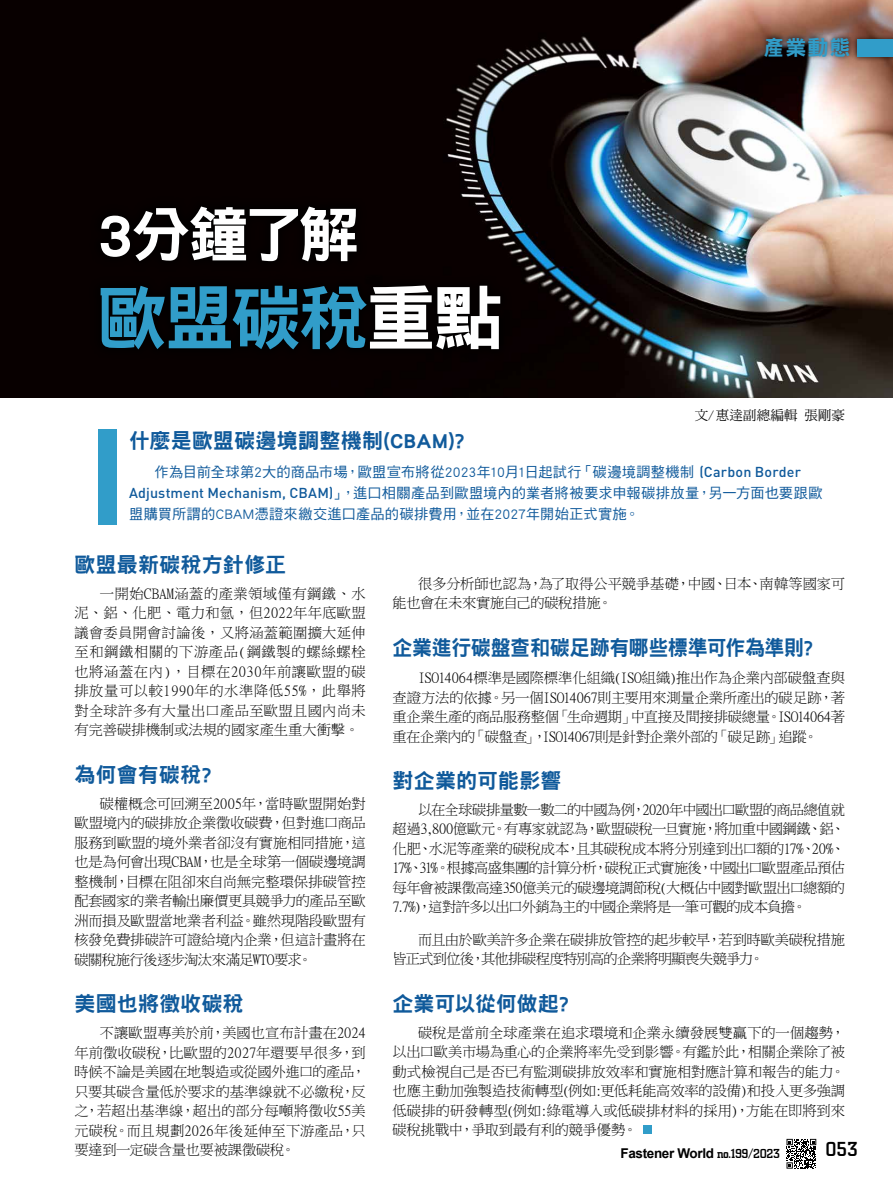
<style>
.page{position:relative;width:893px;height:1191px;background:#fff}
.page>*{position:absolute;margin:0;border:0;box-sizing:border-box;transform-origin:0 0}
.t1{font:70.5px "DF Hei Std W9";letter-spacing:-.04em;color:#319dc9}
.t2{font:60px "DF Hei Std W9";letter-spacing:-.06em;color:#fff}
.t3{font:21px "DF Hei Std W9";letter-spacing:.005em;color:#105a9b}
.t4{font:21px "DF Hei Std W9";letter-spacing:-.015em;color:#105a9b;scale:.95 1}
.t5{font:21px "DF Hei Std W9";letter-spacing:-.015em;color:#105a9b}
.t6{font:21px "DF Hei Std W9";color:#319dc9}
.t7{font:500 21px "City D";color:#000}
.t8{font:14.25px/19.5px "Ming Li U";letter-spacing:-.015em;color:#000;text-align:justify}
.t9{font:14.25px/21px "DF Hei Std W5";letter-spacing:.01em;color:#105a9b}
.t10{font:700 13.5px "Arial";letter-spacing:-.025em;color:#000}
.t11{font:13.5px "DF Ming Std W5";letter-spacing:.01em;color:#000}
.s1{color:#fff}
.s2{font-family:"Times New Roman";font-style:italic}
.s3{font-family:"DIN Pro";font-weight:500}
.s4{font-family:"City D";font-weight:500}
</style>
<div class="page">
<div style="left:0;top:0;width:389px;height:398px;background:#080000"></div>
<div style="left:643px;top:1125px;width:8px;height:9px;background:#319dc9"></div>
<div style="left:98px;top:429px;width:19px;height:96px;background:#319dc9"></div>
<img style="left:389px;top:0;width:504px;height:398px">
<div style="left:759px;top:32px;width:95px;height:29px;background:#000;opacity:.75"></div>
<div style="left:851px;top:34px;width:42px;height:29px;background:#000;opacity:.75"></div>
<div style="left:857px;top:40px;width:36px;height:17px;background:#319dc9"></div>
<svg style="left:786px;top:1138px;width:30px;height:30px"></svg>
<div style="left:89px;top:196px;width:423px;height:165px;background:#000"></div>
<h2 class="t2" style="left:97px;top:202px;width:263px">3分鐘了解</h2>
<h1 class="t1" style="left:97px;top:279px;width:408px">歐盟碳稅<span class="s1">重點</span></h1>
<h3 class="t6" style="left:763px;top:36px;width:89px">產業動態</h3>
<p class="t11" style="left:695px;top:407px;width:152px">文<span class="s2">/</span> 惠達副總編輯 張剛豪</p>
<h3 class="t3" style="left:129px;top:429px;width:338px">什麼是歐盟碳邊境調整機制(CBAM)?</h3>
<p class="t9" style="left:129px;top:461px;width:695px;text-indent:26px">作為目前全球第2大的商品市場，歐盟宣布將從2023年10月1日起試行「碳邊境調整機制 <span class="s3">(Carbon Border<br>Adjustment Mechanism, CBAM)</span>」，進口相關產品到歐盟境內的業者將被要求申報碳排放量，另一方面也要跟歐盟購買所謂的CBAM憑證來繳交進口產品的碳排費用，並在2027年開始正式實施。</p>
<h3 class="t3" style="left:74px;top:553px;width:213px">歐盟最新碳稅方針修正</h3>
<p class="t8" style="left:74px;top:584px;width:293px;text-indent:26px">一開始CBAM涵蓋的產業領域僅有鋼鐵、水泥、鋁、化肥、電力和氫，但2022年年底歐盟議會委員開會討論後，又將涵蓋範圍擴大延伸至和鋼鐵相關的下游產品(鋼鐵製的螺絲螺栓也將涵蓋在內)，目標在2030年前讓歐盟的碳排放量可以較1990年的水準降低55%，此舉將對全球許多有大量出口產品至歐盟且國內尚未有完善碳排機制或法規的國家產生重大衝擊。</p>
<h3 class="t3" style="left:74px;top:763px;width:139px">為何會有碳稅?</h3>
<p class="t8" style="left:74px;top:793px;width:293px;text-indent:26px">碳權概念可回溯至2005年，當時歐盟開始對歐盟境內的碳排放企業徵收碳費，但對進口商品服務到歐盟的境外業者卻沒有實施相同措施，這也是為何會出現CBAM，也是全球第一個碳邊境調整機制，目標在阻卻來自尚無完整環保排碳管控配套國家的業者輸出廉價更具競爭力的產品至歐洲而損及歐盟當地業者利益。雖然現階段歐盟有核發免費排碳許可證給境內企業，但這計畫將在碳關稅施行後逐步淘汰來滿足WTO要求。</p>
<h3 class="t3" style="left:74px;top:992px;width:171px">美國也將徵收碳稅</h3>
<p class="t8" style="left:74px;top:1023px;width:293px;text-indent:26px">不讓歐盟專美於前，美國也宣布計畫在2024年前徵收碳稅，比歐盟的2027年還要早很多，到時候不論是美國在地製造或從國外進口的產品，只要其碳含量低於要求的基準線就不必繳稅，反之，若超出基準線，超出的部分每噸將徵收55美元碳稅。而且規劃2026年後延伸至下游產品，只要達到一定碳含量也要被課徵碳稅。</p>
<p class="t8" style="left:392px;top:573px;width:454px;text-indent:26px">很多分析師也認為，為了取得公平競爭基礎，中國、日本、南韓等國家可能也會在未來實施自己的碳稅措施。</p>
<h3 class="t4" style="left:392px;top:636px;width:445px">企業進行碳盤查和碳足跡有哪些標準可作為準則?</h3>
<p class="t8" style="left:392px;top:668px;width:454px;text-indent:26px">ISO14064標準是國際標準化組織(ISO組織)推出作為企業內部碳盤查與查證方法的依據。另一個ISO14067則主要用來測量企業所產出的碳足跡，著重企業生產的商品服務整個「生命週期」中直接及間接排碳總量。ISO14064著重在企業內的「碳盤查」，ISO14067則是針對企業外部的「碳足跡」追蹤。</p>
<h3 class="t3" style="left:392px;top:769px;width:170px">對企業的可能影響</h3>
<p class="t8" style="left:392px;top:800px;width:454px;text-indent:26px">以在全球碳排量數一數二的中國為例，2020年中國出口歐盟的商品總值就超過3,800億歐元。有專家就認為，歐盟碳稅一旦實施，將加重中國鋼鐵、鋁、化肥、水泥等產業的碳稅成本，且其碳稅成本將分別達到出口額的17%、20%、17%、31%。根據高盛集團的計算分析，碳稅正式實施後，中國出口歐盟產品預估每年會被課徵高達350億美元的碳邊境調節稅(大概佔中國對歐盟出口總額的7.7%)，這對許多以出口外銷為主的中國企業將是一筆可觀的成本負擔。</p>
<p class="t8" style="left:392px;top:929px;width:454px;text-indent:26px">而且由於歐美許多企業在碳排放管控的起步較早，若到時歐美碳稅措施皆正式到位後，其他排碳程度特別高的企業將明顯喪失競爭力。</p>
<h3 class="t5" style="left:392px;top:991px;width:178px">企業可以從何做起?</h3>
<p class="t8" style="left:392px;top:1022px;width:454px;text-indent:26px">碳稅是當前全球產業在追求環境和企業永續發展雙贏下的一個趨勢，以出口歐美市場為重心的企業將率先受到影響。有鑑於此，相關企業除了被動式檢視自己是否已有監測碳排放效率和實施相對應計算和報告的能力。也應主動加強製造技術轉型(例如:更低耗能高效率的設備)和投入更多強調低碳排的研發轉型(例如:綠電導入或低碳排材料的採用)，方能在即將到來碳稅挑戰中，爭取到最有利的競爭優勢。</p>
<p class="t10" style="left:620px;top:1143px;width:161px">Fastener World <span class="s4">no.199/2023</span></p>
<h3 class="t7" style="left:825px;top:1138px;width:34px">053</h3>
</div>
